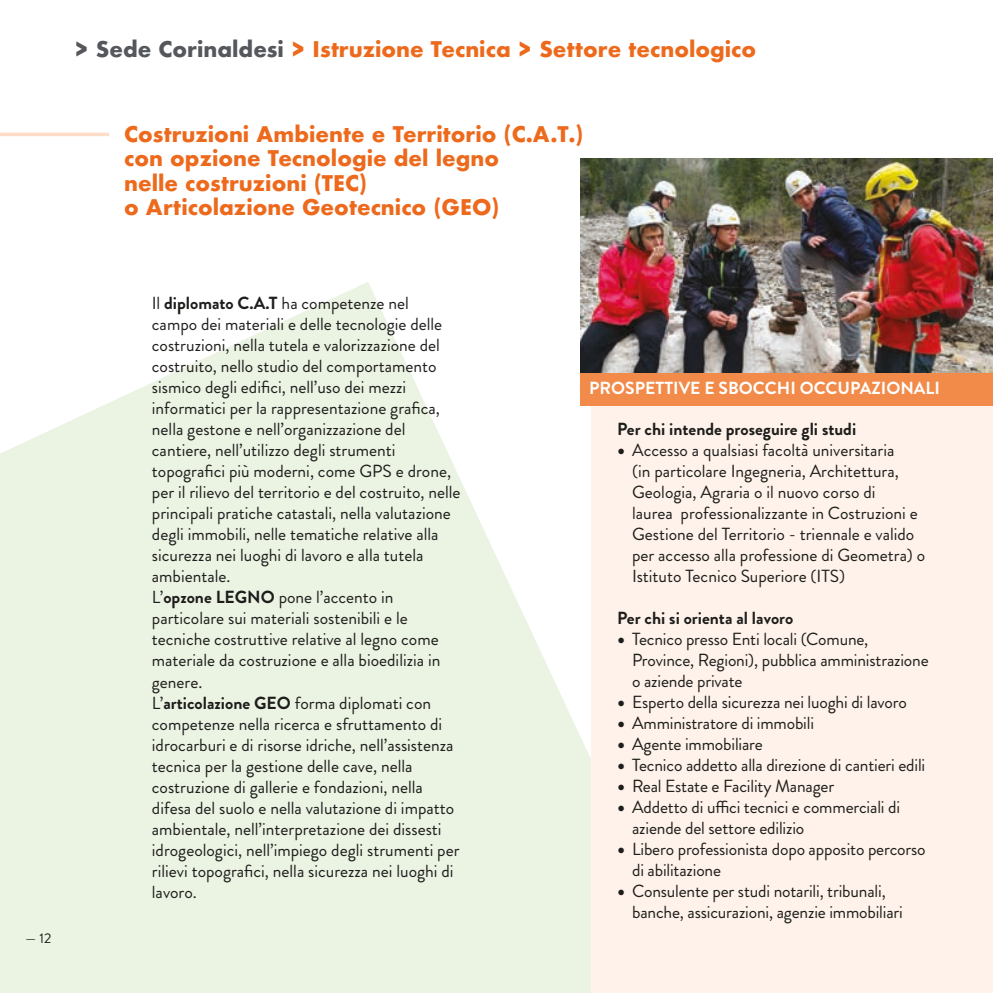
<style>
.page{position:relative;width:993px;height:993px;background:#fff}
.page>*{position:absolute;margin:0;border:0;box-sizing:border-box;transform-origin:0 0}
.t1{font:700 21px/24.5px "Futura";color:#ed6a1d}
.t2{font:17.5px/21px "Brandon Grotesque";color:#1d1d1b}
.t3{font:700 17.5px "Brandon Grotesque";color:#1d1d1b}
.t4{font:700 17.5px "Brandon Grotesque";color:#fff}
.t5{font:14px "Brandon Grotesque";color:#1d1d1b}
.s1{color:#54575b}
.s2{font-weight:700}
.s3{font-family:"Minion Pro";font-size:21px}
</style>
<div class="page">
<svg style="left:0;top:282px;width:591px;height:710px;fill:#ebf3e3"></svg>
<div style="left:591px;top:402px;width:401px;height:590px;background:#fef2ea"></div>
<div style="left:580px;top:371px;width:412px;height:34px;background:#f28b49"></div>
<hr style="left:0;top:133px;width:109px;height:3px;background:#fdddc7">
<img style="left:580px;top:159px;width:412px;height:213px">
<p class="t1" style="left:74px;top:37px;width:683px"><span class="s1">&gt; Sede Corinaldesi</span> &gt; Istruzione Tecnica &gt; Settore tecnologico</p>
<p class="t1" style="left:124px;top:121px;width:461px">Costruzioni Ambiente e Territorio (C.A.T.) con opzione Tecnologie del legno<br>nelle costruzioni (TEC)<br>o Articolazione Geotecnico (GEO)</p>
<p class="t5" style="left:25px;top:928px;width:28px">— 12</p>
<p class="t2" style="left:152px;top:293px;width:310px">Il <span class="s2">diplomato C.A.T</span> ha competenze nel<br>campo dei materiali e delle tecnologie delle costruzioni, nella tutela e valorizzazione del costruito, nello studio del comportamento sismico degli edifici, nell’uso dei mezzi informatici per la rappresentazione grafica, nella gestone e nell’organizzazione del cantiere, nell’utilizzo degli strumenti topografici più moderni, come GPS e drone, per il rilievo del territorio e del costruito, nelle principali pratiche catastali, nella valutazione degli immobili, nelle tematiche relative alla sicurezza nei luoghi di lavoro e alla tutela ambientale.<br>L’<span class="s2">opzone LEGNO</span> pone l’accento in particolare sui materiali sostenibili e le tecniche costruttive relative al legno come materiale da costruzione e alla bioedilizia in genere.<br>L’<span class="s2">articolazione GEO</span> forma diplomati con competenze nella ricerca e sfruttamento di idrocarburi e di risorse idriche, nell’assistenza tecnica per la gestione delle cave, nella costruzione di gallerie e fondazioni, nella difesa del suolo e nella valutazione di impatto ambientale, nell’interpretazione dei dissesti idrogeologici, nell’impiego degli strumenti per rilievi topografici, nella sicurezza nei luoghi di lavoro.</p>
<p class="t4" style="left:589px;top:375px;width:352px">PROSPETTIVE E SBOCCHI OCCUPAZIONALI</p>
<p class="t3" style="left:617px;top:416px;width:240px">Per chi intende proseguire gli studi</p>
<p class="t2" style="left:632px;top:439px;width:294px;text-indent:-15px"><span class="s3">•</span> Accesso a qualsiasi facoltà universitaria<br>(in particolare Ingegneria, Architettura, Geologia, Agraria o il nuovo corso di<br>laurea professionalizzante in Costruzioni e Gestione del Territorio - triennale e valido per accesso alla professione di Geometra) o Istituto Tecnico Superiore (ITS)</p>
<p class="t3" style="left:617px;top:605px;width:177px">Per chi si orienta al lavoro</p>
<p class="t2" style="left:632px;top:628px;width:298px;text-indent:-15px"><span class="s3">•</span> Tecnico presso Enti locali (Comune,<br>Province, Regioni), pubblica amministrazione o aziende private</p>
<p class="t2" style="left:617px;top:691px;width:291px"><span class="s3">•</span> Esperto della sicurezza nei luoghi di lavoro</p>
<p class="t2" style="left:617px;top:712px;width:198px"><span class="s3">•</span> Amministratore di immobili</p>
<p class="t2" style="left:617px;top:733px;width:147px"><span class="s3">•</span> Agente immobiliare</p>
<p class="t2" style="left:617px;top:754px;width:309px"><span class="s3">•</span> Tecnico addetto alla direzione di cantieri edili</p>
<p class="t2" style="left:617px;top:775px;width:218px"><span class="s3">•</span> Real Estate e Facility Manager</p>
<p class="t2" style="left:632px;top:796px;width:269px;text-indent:-15px"><span class="s3">•</span> Addetto di uffici tecnici e commerciali di aziende del settore edilizio</p>
<p class="t2" style="left:632px;top:838px;width:295px;text-indent:-15px"><span class="s3">•</span> Libero professionista dopo apposito percorso di abilitazione</p>
<p class="t2" style="left:632px;top:880px;width:272px;text-indent:-15px"><span class="s3">•</span> Consulente per studi notarili, tribunali, banche, assicurazioni, agenzie immobiliari</p>
</div>
